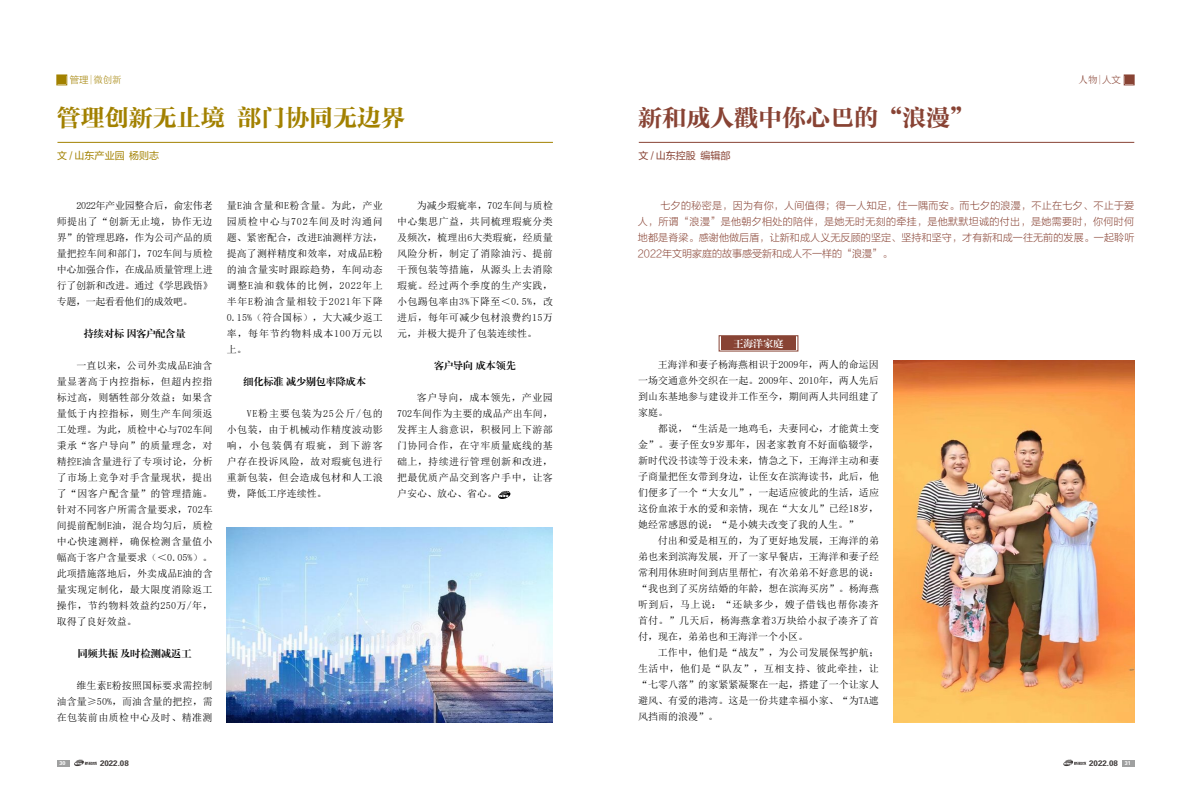
<style>
.page{position:relative;width:1191px;height:808px;background:#fff}
.page>*{position:absolute;margin:0;border:0;box-sizing:border-box;transform-origin:0 0}
.t1{font:24px "FZCYSK GBK1 0";color:#a28100}
.t2{font:24px "FZCYSK GBK1 0";color:#884334}
.t3{font:10px/16px "Sim Sun";letter-spacing:.005em;color:#000;text-align:justify}
.t4{font:10px/16px "FZLTXHJW GB1 0";color:#884334;text-align:justify}
.t5{font:10px "FZXBSJW GB1 0";letter-spacing:.005em;color:#000}
.t6{font:10px "FZLTHJW GB1 0";color:#a28100}
.t7{font:10px "FZLTHJW GB1 0";color:#884334}
.t8{font:10px "FZXBSJW GB1 0";letter-spacing:-.015em;color:#000}
.t9{font:10px "FZXBSJW GB1 0";letter-spacing:-.005em;color:#fff}
.t10{font:9.4px "Sim Sun";color:#a28100}
.t11{font:9.4px "Sim Sun";color:#884334}
.t12{font:8px "FZDHTJW GB1 0";color:#3e3a39}
.t13{font:5.5px "FZDHTJW GB1 0";color:#fff}
.s1{font-family:"FZLTXHJW GB1 0"}
.s2{font-size:5.5px;color:#fff}
</style>
<div class="page">
<div style="left:1124px;top:76px;width:9px;height:8px;background:#884334"></div>
<div style="left:1124px;top:75px;width:10px;height:10px;border:1px solid #884334"></div>
<hr style="left:57px;top:142px;width:496px;height:1px;background:#a28100">
<svg style="left:498px;top:491px;width:12px;height:8px"></svg>
<img style="left:227px;top:527px;width:326px;height:196px">
<svg style="left:1063px;top:759px;width:23px;height:7px"></svg>
<svg style="left:74px;top:759px;width:23px;height:7px"></svg>
<div style="left:1122px;top:760px;width:12px;height:6px;background:#9fa0a0"></div>
<div style="left:57px;top:760px;width:12px;height:6px;background:#9fa0a0"></div>
<div style="left:57px;top:76px;width:9px;height:8px;background:#a28100"></div>
<div style="left:57px;top:75px;width:10px;height:10px;border:1px solid #a28100"></div>
<hr style="left:639px;top:142px;width:495px;height:1px;background:#884334">
<img style="left:893px;top:360px;width:241px;height:363px">
<div style="left:721px;top:337px;width:74px;height:13px;background:#884334"></div>
<div style="left:719px;top:336px;width:79px;height:15px;border:1px solid #884334"></div>
<p class="t10" style="left:70px;top:75px;width:53px"><span class="s1">管理</span>|微创新</p>
<h1 class="t1" style="left:57px;top:104px;width:350px">管理创新无止境 部门协同无边界</h1>
<p class="t6" style="left:57px;top:150px;width:103px">文 / 山东产业园 杨则志</p>
<p class="t3" style="left:57px;top:198px;width:157px;text-indent:20px">2022年产业园整合后，俞宏伟老师提出了“创新无止境，协作无边界”的管理思路，作为公司产品的质量把控车间和部门，702车间与质检中心加强合作，在成品质量管理上进行了创新和改进。通过《学思践悟》专题，一起看看他们的成效吧。</p>
<p class="t5" style="left:84px;top:328px;width:103px">持续对标 因客户配含量</p>
<p class="t3" style="left:57px;top:358px;width:157px;text-indent:20px">一直以来，公司外卖成品E油含量显著高于内控指标，但超内控指标过高，则牺牲部分效益；如果含量低于内控指标，则生产车间须返工处理。为此，质检中心与702车间秉承“客户导向”的质量理念，对精控E油含量进行了专项讨论，分析了市场上竞争对手含量现状，提出了“因客户配含量”的管理措施。针对不同客户所需含量要求，702车间提前配制E油，混合均匀后，质检中心快速测样，确保检测含量值小幅高于客户含量要求（＜0.05%）。此项措施落地后，外卖成品E油的含量实现定制化，最大限度消除返工操作，节约物料效益约250万/年，取得了良好效益。</p>
<p class="t5" style="left:78px;top:648px;width:115px">同频共振 及时检测减返工</p>
<p class="t3" style="left:57px;top:678px;width:157px;text-indent:20px">维生素E粉按照国标要求需控制油含量≥50%，而油含量的把控，需在包装前由质检中心及时、精准测</p>
<p class="t3" style="left:227px;top:198px;width:157px">量E油含量和E粉含量。为此，产业园质检中心与702车间及时沟通问题、紧密配合，改进E油测样方法，提高了测样精度和效率，对成品E粉的油含量实时跟踪趋势，车间动态调整E油和载体的比例，2022年上半年E粉油含量相较于2021年下降0.15%（符合国标），大大减少返工率，每年节约物料成本100万元以上。</p>
<p class="t5" style="left:244px;top:376px;width:124px">细化标准 减少剔包率降成本</p>
<p class="t3" style="left:227px;top:406px;width:157px;text-indent:20px">VE粉主要包装为25公斤/包的小包装，由于机械动作精度波动影响，小包装偶有瑕疵，到下游客户存在投诉风险，故对瑕疵包进行重新包装，但会造成包材和人工浪费，降低工序连续性。</p>
<p class="t3" style="left:397px;top:198px;width:157px;text-indent:20px">为减少瑕疵率，702车间与质检中心集思广益，共同梳理瑕疵分类及频次，梳理出6大类瑕疵，经质量风险分析，制定了消除油污、提前干预包装等措施，从源头上去消除瑕疵。经过两个季度的生产实践，小包踢包率由3%下降至＜0.5%，改进后，每年可减少包材浪费约15万元，并极大提升了包装连续性。</p>
<p class="t8" style="left:434px;top:360px;width:83px">客户导向 成本领先</p>
<p class="t3" style="left:397px;top:390px;width:157px;text-indent:20px">客户导向，成本领先，产业园702车间作为主要的成品产出车间，发挥主人翁意识，积极同上下游部门协同合作，在守牢质量底线的基础上，持续进行管理创新和改进，把最优质产品交到客户手中，让客户安心、放心、省心。</p>
<h1 class="t2" style="left:638px;top:104px;width:337px">新和成人戳中你心巴的“浪漫”</h1>
<p class="t7" style="left:638px;top:150px;width:93px">文 / 山东控股 编辑部</p>
<p class="t11" style="left:1078px;top:75px;width:44px">人物|<span class="s1">人文</span></p>
<p class="t4" style="left:638px;top:198px;width:498px;text-indent:23px">七夕的秘密是，因为有你，人间值得；得一人知足，住一隅而安。而七夕的浪漫，不止在七夕、不止于爱人，所谓“浪漫”是他朝夕相处的陪伴，是她无时无刻的牵挂，是他默默坦诚的付出，是她需要时，你何时何地都是脊梁。感谢他做后盾，让新和成人义无反顾的坚定、坚持和坚守，才有新和成一往无前的发展。一起聆听2022年文明家庭的故事感受新和成人不一样的“浪漫”。</p>
<p class="t9" style="left:733px;top:338px;width:51px">王海洋家庭</p>
<p class="t3" style="left:638px;top:356px;width:242px;text-indent:20px">王海洋和妻子杨海燕相识于2009年，两人的命运因一场交通意外交织在一起。2009年、2010年，两人先后到山东基地参与建设并工作至今，期间两人共同组建了家庭。</p>
<p class="t3" style="left:638px;top:420px;width:242px;text-indent:20px">都说，“生活是一地鸡毛，夫妻同心，才能黄土变金”。妻子侄女9岁那年，因老家教育不好面临辍学，新时代没书读等于没未来，情急之下，王海洋主动和妻子商量把侄女带到身边，让侄女在滨海读书，此后，他们便多了一个“大女儿”，一起适应彼此的生活，适应这份血浓于水的爱和亲情，现在“大女儿”已经18岁，她经常感恩的说：“是小姨夫改变了我的人生。”</p>
<p class="t3" style="left:638px;top:532px;width:242px;text-indent:20px">付出和爱是相互的，为了更好地发展，王海洋的弟弟也来到滨海发展，开了一家早餐店，王海洋和妻子经常利用休班时间到店里帮忙，有次弟弟不好意思的说：“我也到了买房结婚的年龄，想在滨海买房”。杨海燕听到后，马上说：“还缺多少，嫂子借钱也帮你凑齐首付。”几天后，杨海燕拿着3万块给小叔子凑齐了首付，现在，弟弟也和王海洋一个小区。</p>
<p class="t3" style="left:638px;top:644px;width:242px;text-indent:20px">工作中，他们是“战友”，为公司发展保驾护航；生活中，他们是“队友”，互相支持、彼此牵挂，让“七零八落”的家紧紧凝聚在一起，搭建了一个让家人避风、有爱的港湾。这是一份共建幸福小家、“为TA遮风挡雨的浪漫”。</p>
<p class="t13" style="left:60px;top:760px;width:8px">30</p>
<p class="t12" style="left:100px;top:759px;width:30px">2022.08</p>
<p class="t12" style="left:1089px;top:759px;width:43px">2022.08 <span class="s2">31</span></p>
</div>
